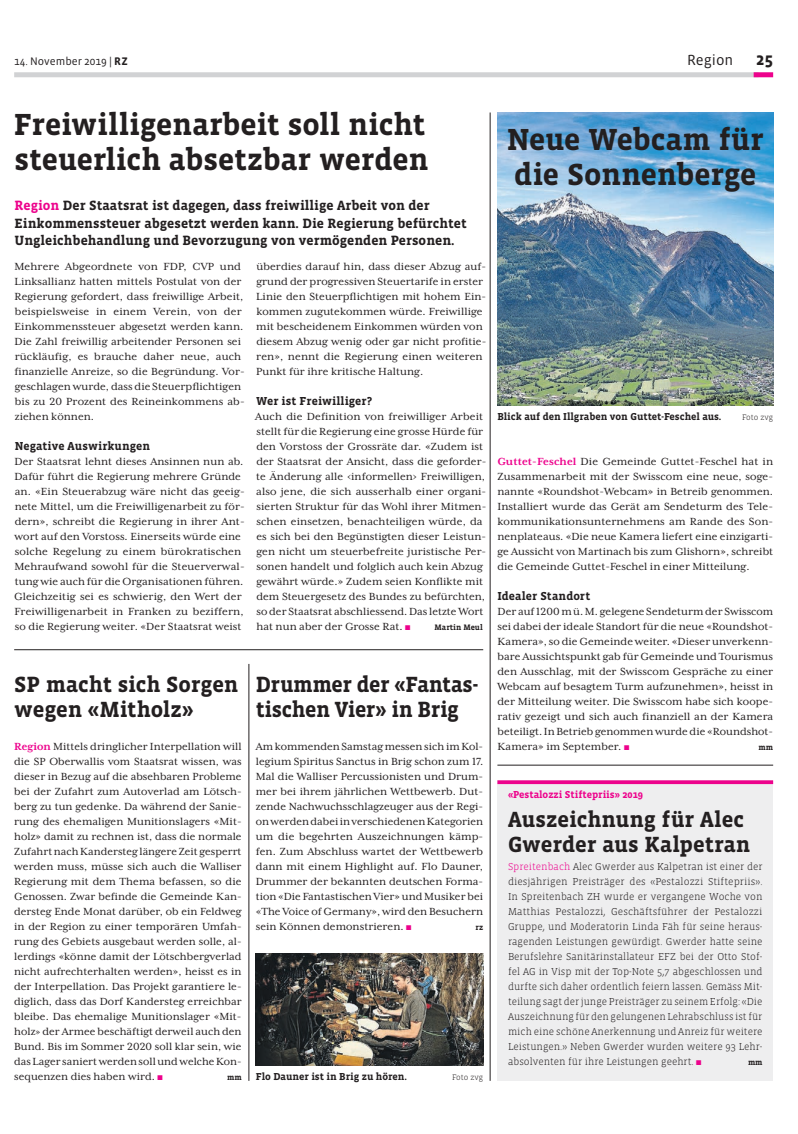
<style>
.page{position:relative;width:798px;height:1134px;background:#fff}
.page>*{position:absolute;margin:0;border:0;box-sizing:border-box;transform-origin:0 0}
.t1{font:700 31.25px/35px "Vista Slab OT";letter-spacing:-.005em;color:#231f20}
.t2{font:700 22.5px/25px "Vista Slab OT";letter-spacing:-.005em;color:#231f20}
.t3{font:700 17.5px "Vista Sans OT";color:#231f20}
.t4{font:15px "Vista Sans OT";color:#231f20}
.t5{font:700 13.75px/17.5px "Vista Slab OT";letter-spacing:.005em;color:#231f20}
.t6{font:11.88px/15px "Mrs Eaves XL Serif OT";letter-spacing:.005em;color:#231f20}
.t7{font:11.25px "Vista Sans OT";color:#231f20}
.t8{font:300 10.25px/15px "Vista Slab OT";color:#231f20;text-align:justify}
.t9{font:700 10.25px "Vista Slab OT";color:#231f20}
.t10{font:700 10.25px "Vista Slab OT";color:#ed028c}
.t11{font:700 8.12px "Vista Slab OT";letter-spacing:.005em;color:#231f20}
.t12{font:300 8.12px "Vista Slab OT";color:#231f20}
.s1{font-weight:700}
.s2{color:#ed028c}
.s3{font-family:"Vista Slab OT";font-weight:700}
.s4{font-weight:700;color:#ed028c}
.s5{font-size:10.62px}
</style>
<div class="page">
<div style="left:14px;top:72px;width:744px;height:5px;background:#d1d2d4"></div>
<div style="left:753px;top:72px;width:19px;height:5px;background:#ed028c"></div>
<img style="left:497px;top:113px;width:275px;height:292px">
<hr style="left:497px;top:765px;width:275px;height:1px;background:#231f20">
<hr style="left:14px;top:649px;width:469px;height:1px;background:#231f20">
<hr style="left:489px;top:113px;width:1px;height:968px;background:#231f20">
<hr style="left:248px;top:664px;width:1px;height:417px;background:#231f20">
<img style="left:256px;top:953px;width:227px;height:112px">
<div style="left:497px;top:780px;width:275px;height:301px;background:#eeeeef"></div>
<svg style="left:497px;top:780px;width:275px;height:4px"></svg>
<p class="t7" style="left:14px;top:55px;width:115px">14. November 2019 | <span class="s1">RZ</span></p>
<p class="t4" style="left:686px;top:52px;width:48px">Region</p>
<p class="t3" style="left:755px;top:50px;width:19px">25</p>
<p class="t1" style="left:14px;top:108px;width:416px">Freiwilligenarbeit soll nicht steuerlich absetzbar werden</p>
<p class="t5" style="left:14px;top:197px;width:453px"><span class="s2">Region</span> Der Staatsrat ist dagegen, dass freiwillige Arbeit von der<br>Einkommenssteuer abgesetzt werden kann. Die Regierung befürchtet<br>Ungleichbehandlung und Bevorzugung von vermögenden Personen.</p>
<p class="t6" style="left:14px;top:259px;width:232px">Mehrere Abgeordnete von FDP, CVP und Linksallianz hatten mittels Postulat von der Regierung gefordert, dass freiwillige Arbeit, beispielsweise in einem Verein, von der Einkommenssteuer abgesetzt werden kann.<br>Die Zahl freiwillig arbeitender Personen sei rückläufig, es brauche daher neue, auch finanzielle Anreize, so die Begründung. Vor&shy;geschlagen wurde, dass die Steuerpflichtigen bis zu 20 Prozent des Reineinkommens ab&shy;ziehen können.</p>
<p class="t6" style="left:14px;top:439px;width:232px"><span class="s3">Negative Auswirkungen<br></span>Der Staatsrat lehnt dieses Ansinnen nun ab.<br>Dafür führt die Regierung mehrere Gründe an. «Ein Steuerabzug wäre nicht das geeig&shy;nete Mittel, um die Freiwilligenarbeit zu för&shy;dern», schreibt die Regierung in ihrer Ant&shy;wort auf den Vorstoss. Einerseits würde eine solche Regelung zu einem bürokratischen Mehraufwand sowohl für die Steuerverwal&shy;tung wie auch für die Organisationen führen.<br>Gleichzeitig sei es schwierig, den Wert der Freiwilligenarbeit in Franken zu beziffern, so die Regierung weiter. «Der Staatsrat weist</p>
<p class="t6" style="left:256px;top:259px;width:231px">überdies darauf hin, dass dieser Abzug auf&shy;grund der progressiven Steuertarife in erster Linie den Steuerpflichtigen mit hohem Ein&shy;kommen zugutekommen würde. Freiwillige mit bescheidenem Einkommen würden von diesem Abzug wenig oder gar nicht profitie&shy;ren», nennt die Regierung einen weiteren Punkt für ihre kritische Haltung.</p>
<p class="t6" style="left:255px;top:394px;width:232px"><span class="s3">Wer ist Freiwilliger?<br></span>Auch die Definition von freiwilliger Arbeit stellt für die Regierung eine grosse Hürde für den Vorstoss der Grossräte dar. «Zudem ist der Staatsrat der Ansicht, dass die geforder&shy;te Änderung alle ‹informellen› Freiwilligen, also jene, die sich ausserhalb einer organi&shy;sierten Struktur für das Wohl ihrer Mitmen&shy;schen einsetzen, benachteiligen würde, da es sich bei den Begünstigten dieser Leistun&shy;gen nicht um steuerbefreite juristische Per&shy;sonen handelt und folglich auch kein Abzug gewährt würde.» Zudem seien Konflikte mit dem Steuergesetz des Bundes zu befürchten, so der Staatsrat abschliessend. Das letzte Wort hat nun aber der Grosse Rat. <span class="s2">■</span></p>
<p class="t11" style="left:434px;top:623px;width:50px">Martin Meul</p>
<p class="t2" style="left:14px;top:672px;width:225px">SP macht sich Sorgen wegen «Mitholz»</p>
<p class="t6" style="left:14px;top:739px;width:229px;text-align:justify"><span class="s4">Region</span> Mittels dringlicher Interpellation will die SP Oberwallis vom Staatsrat wissen, was dieser in Bezug auf die absehbaren Probleme bei der Zufahrt zum Autoverlad am Lötsch&shy;berg zu tun gedenke. Da während der Sanie&shy;rung des ehemaligen Munitionslagers «Mit&shy;holz» damit zu rechnen ist, dass die normale Zufahrt nach Kandersteg längere Zeit gesperrt werden muss, müsse sich auch die Walliser Regierung mit dem Thema befassen, so die Genossen. Zwar befinde die Gemeinde Kan&shy;dersteg Ende Monat darüber, ob ein Feldweg in der Region zu einer temporären Umfah&shy;rung des Gebiets ausgebaut werden solle, al&shy;lerdings «könne damit der Lötschbergverlad nicht aufrechterhalten werden», heisst es in der Interpellation. Das Projekt garantiere le&shy;diglich, dass das Dorf Kandersteg erreichbar bleibe. Das ehemalige Munitionslager «Mit&shy;holz<span class="s5">»</span> der Armee beschäftigt derweil auch den Bund. Bis im Sommer 2020 soll klar sein, wie das Lager saniert werden soll und welche Kon&shy;sequenzen dies haben wird. <span class="s2">■</span></p>
<p class="t11" style="left:227px;top:1073px;width:16px">mm</p>
<p class="t2" style="left:256px;top:672px;width:224px">Drummer der «Fantas&shy;tischen Vier» in Brig</p>
<p class="t6" style="left:256px;top:739px;width:229px;text-align:justify">Am kommenden Samstag messen sich im Kol&shy;legium Spiritus Sanctus in Brig schon zum 17.<br>Mal die Walliser Percussionisten und Drum&shy;mer bei ihrem jährlichen Wettbewerb. Dut&shy;zende Nachwuchsschlagzeuger aus der Regi&shy;on werden dabei in verschiedenen Kategorien um die begehrten Auszeichnungen kämp&shy;fen. Zum Abschluss wartet der Wettbewerb dann mit einem Highlight auf. Flo Dauner, Drummer der bekannten deutschen Forma&shy;tion «Die Fantastischen Vier» und Musiker bei «The Voice of Germany», wird den Besuchern sein Können demonstrieren. <span class="s2">■</span></p>
<p class="t11" style="left:475px;top:923px;width:9px">rz</p>
<p class="t9" style="left:256px;top:1072px;width:153px">Flo Dauner ist in Brig zu hören.</p>
<p class="t12" style="left:452px;top:1073px;width:33px">Foto zvg</p>
<p class="t1" style="left:506px;top:123px;width:258px">Neue Webcam für die Sonnenberge</p>
<p class="t9" style="left:497px;top:412px;width:225px">Blick auf den Illgraben von Guttet-Feschel aus.</p>
<p class="t12" style="left:741px;top:413px;width:33px">Foto zvg</p>
<p class="t6" style="left:497px;top:454px;width:277px;text-align:justify"><span class="s4">Guttet-Feschel</span> Die Gemeinde Guttet-Feschel hat in Zusammenarbeit mit der Swisscom eine neue, soge&shy;nannte «Roundshot-Webcam» in Betreib genommen.<br>Installiert wurde das Gerät am Sendeturm des Tele&shy;kommunikationsunternehmens am Rande des Son&shy;nenplateaus. «Die neue Kamera liefert eine einzigarti&shy;ge Aussicht von Martinach bis zum Glishorn», schreibt die Gemeinde Guttet-Feschel in einer Mitteilung.</p>
<p class="t6" style="left:497px;top:589px;width:277px"><span class="s3">Idealer Standort<br></span>Der auf 1200 mü.M. gelegene Sendeturm der Swisscom sei dabei der ideale Standort für die neue «Roundshot-Kamera», so die Gemeinde weiter. «Dieser unverkenn&shy;bare Aussichtspunkt gab für Gemeinde und Tourismus den Ausschlag, mit der Swisscom Gespräche zu einer Webcam auf besagtem Turm aufzunehmen», heisst in der Mitteilung weiter. Die Swisscom habe sich koope&shy;rativ gezeigt und sich auch finanziell an der Kamera beteiligt. In Betrieb genommen wurde die «Roundshot-Kamera» im September. <span class="s2">■</span></p>
<p class="t11" style="left:758px;top:743px;width:16px">mm</p>
<p class="t10" style="left:508px;top:789px;width:136px">«Pestalozzi Stiftepriis» 2019</p>
<p class="t2" style="left:508px;top:807px;width:243px">Auszeichnung für Alec<br>Gwerder aus Kalpetran</p>
<p class="t8" style="left:508px;top:859px;width:256px"><span class="s2">Spreitenbach</span> Alec Gwerder aus Kalpetran ist einer der diesjährigen Preisträger des «Pestalozzi Stiftepriis».<br>In Spreitenbach ZH wurde er vergangene Woche von Matthias Pestalozzi, Geschäftsführer der Pestalozzi Gruppe, und Moderatorin Linda Fäh für seine heraus&shy;ragenden Leistungen gewürdigt. Gwerder hatte seine Berufslehre Sanitärinstallateur EFZ bei der Otto Stof&shy;fel AG in Visp mit der Top-Note 5,7 abgeschlossen und durfte sich daher ordentlich feiern lassen. Gemäss Mit&shy;teilung sagt der junge Preisträger zu seinem Erfolg: «Die Auszeichnung für den gelungenen Lehrabschluss ist für mich eine schöne Anerkennung und Anreiz für weitere Leistungen.» Neben Gwerder wurden weitere 93 Lehr&shy;absolventen für ihre Leistungen geehrt. <span class="s2">■</span></p>
<p class="t11" style="left:747px;top:1058px;width:16px">mm</p>
</div>
